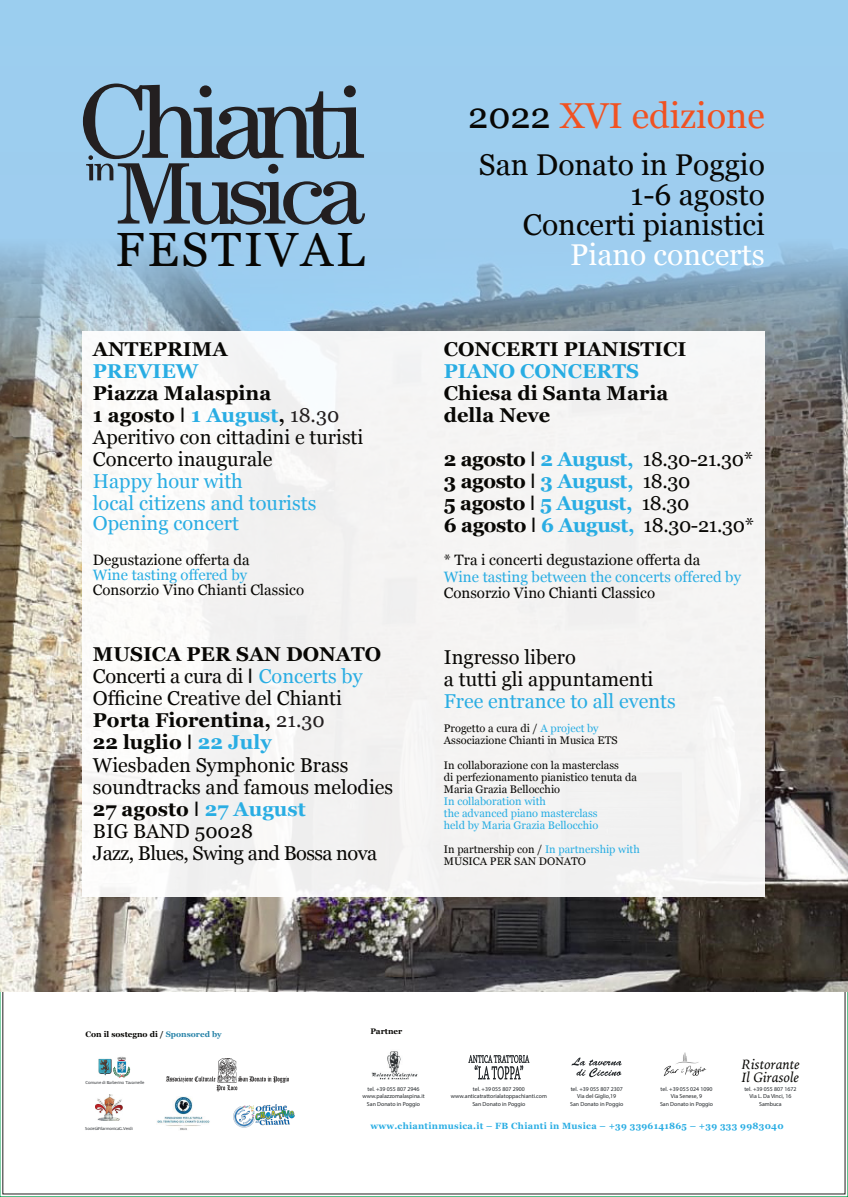
<style>
.page{position:relative;width:848px;height:1197px;background:#fff}
.page>*{position:absolute;margin:0;border:0;box-sizing:border-box;transform-origin:0 0}
.t1{font:48px "Georgia";letter-spacing:.06em;color:#080704}
.t2{font:36px "Georgia";color:#f15222}
.t3{font:30px/30px "Georgia";color:#080704;text-align:right}
.t4{font:30px "Georgia";color:#fff}
.t5{font:20px/22px "Georgia";color:#080704}
.t6{font:20px/22px "Georgia";letter-spacing:-.02em;color:#080704}
.t7{font:20px/22px "Georgia";color:#29ade3}
.t8{font:700 20px/22px "Georgia";color:#080704}
.t9{font:700 20px "Georgia";color:#29ade3}
.t10{font:15px "Georgia";color:#080704}
.t11{font:15px "Georgia";color:#29ade3}
.t12{font:italic 14px/13px "Iowan Old Style";color:#080704}
.t13{font:11px/12px "Georgia";color:#080704}
.t14{font:11px/12px "Georgia";color:#27ade3}
.t15{font:700 9px "Georgia";letter-spacing:.03em;color:#29ade3}
.t16{font:700 8px "Georgia";color:#080704}
.t17{font:5.9px/7px "Myriad Pro";color:#23272a;text-align:center}
.t18{font:4.2px "Lucida Grande";letter-spacing:-.05em;color:#3b3e41}
.s1{font-weight:700}
.s2{font-family:"Arial"}
.s3{font-weight:700;color:#29ade3}
.s4{color:#231f20}
.s5{color:#29ade3}
.s6{color:#080704}
.s7{color:#27ade3}
.s8{color:#2883a8}
</style>
<div class="page">
<img style="left:0;top:403px;width:848px;height:588px">
<img style="left:0;top:0;width:848px;height:403px">
<svg style="left:83px;top:83px;width:282px;height:141px;background:#7798af"></svg>
<div style="left:83px;top:331px;width:682px;height:565px;background:#f5f4f3"></div>
<img style="left:166px;top:1058px;width:123px;height:34px">
<img style="left:96px;top:1094px;width:26px;height:26px">
<img style="left:157px;top:1096px;width:53px;height:34px">
<svg style="left:468px;top:1055px;width:61px;height:24px"></svg>
<img style="left:371px;top:1051px;width:47px;height:28px">
<svg style="left:571px;top:1057px;width:51px;height:20px"></svg>
<img style="left:98px;top:1057px;width:33px;height:21px">
<img style="left:663px;top:1052px;width:44px;height:24px">
<img style="left:233px;top:1104px;width:62px;height:24px">
<h1 class="t1" style="left:116px;top:229px;width:251px">FESTIVAL</h1>
<p class="t8" style="left:93px;top:340px;width:136px">ANTEPRIMA</p>
<p class="t9" style="left:93px;top:363px;width:107px">PREVIEW</p>
<p class="t5" style="left:93px;top:384px;width:272px"><span class="s1">Piazza Malaspina<br>1 agosto</span> <span class="s2">I</span> <span class="s3">1 August</span><span class="s1">,</span> <span class="s4">18.30<br></span>Aperitivo con cittadini e turisti<br>Concerto inaugurale</p>
<p class="t7" style="left:93px;top:472px;width:225px">Happy hour with<br>local citizens and tourists</p>
<p class="t7" style="left:93px;top:514px;width:148px">Opening concert</p>
<p class="t10" style="left:93px;top:554px;width:158px">Degustazione offerta da</p>
<p class="t11" style="left:93px;top:569px;width:156px">Wine tasting offered by</p>
<p class="t10" style="left:93px;top:584px;width:213px">Consorzio Vino Chianti Classico</p>
<p class="t5" style="left:93px;top:645px;width:302px"><span class="s1">MUSICA PER SAN DONATO<br></span>Concerti a cura di <span class="s2">I</span> <span class="s5">Concerts by<br></span>Officine Creative del Chianti<br><span class="s1">Porta Fiorentina,</span> <span class="s4">21.30<br></span><span class="s1">22 luglio</span> <span class="s2">I</span> <span class="s3">22 July<br></span>Wiesbaden Symphonic Brass soundtracks and famous melodies<br><span class="s1">27 agosto</span> <span class="s2">I</span> <span class="s3">27 August<br></span>BIG BAND 50028<br>Jazz, Blues, Swing and Bossa nova</p>
<h2 class="t2" style="left:468px;top:100px;width:298px"><span class="s6">2022</span> XVI edizione</h2>
<h3 class="t3" style="left:479px;top:152px;width:287px">San Donato in Poggio<br>1-6 agosto<br>Concerti pianistici</h3>
<h3 class="t4" style="left:570px;top:242px;width:196px">Piano concerts</h3>
<p class="t8" style="left:444px;top:340px;width:244px">CONCERTI PIANISTICI</p>
<p class="t9" style="left:444px;top:363px;width:197px">PIANO CONCERTS</p>
<p class="t8" style="left:444px;top:384px;width:226px">Chiesa di Santa Maria della Neve</p>
<p class="t6" style="left:444px;top:450px;width:312px"><span class="s1">2 agosto</span> <span class="s2">I</span> <span class="s3">2 August,</span> 18.30-21.30*<br><span class="s1">3 agosto</span> <span class="s2">I</span> <span class="s3">3 August,</span> 18.30<br><span class="s1">5 agosto</span> <span class="s2">I</span> <span class="s3">5 August,</span> 18.30<br><span class="s1">6 agosto</span> <span class="s2">I</span> <span class="s3">6 August,</span> 18.30-21.30*</p>
<p class="t10" style="left:444px;top:554px;width:258px">* Tra i concerti degustazione offerta da</p>
<p class="t11" style="left:444px;top:570px;width:299px">Wine tasting between the concerts offered by</p>
<p class="t10" style="left:444px;top:587px;width:213px">Consorzio Vino Chianti Classico</p>
<p class="t5" style="left:444px;top:648px;width:211px">Ingresso libero<br>a tutti gli appuntamenti</p>
<p class="t7" style="left:444px;top:692px;width:233px">Free entrance to all events</p>
<p class="t13" style="left:444px;top:723px;width:175px">Progetto a cura di / <span class="s5">A project by<br></span>Associazione Chianti in Musica ETS</p>
<p class="t13" style="left:444px;top:759px;width:195px">In collaborazione con la masterclass<br>di perfezionamento pianistico tenuta da<br>Maria Grazia Bellocchio</p>
<p class="t14" style="left:444px;top:795px;width:156px">In collaboration with<br>the advanced piano masterclass held by Maria Grazia Bellocchio</p>
<p class="t13" style="left:444px;top:843px;width:197px">In partnership con / <span class="s7">In partnership with<br></span>MUSICA PER SAN DONATO</p>
<p class="t16" style="left:85px;top:1030px;width:138px">Con il sostegno di / <span class="s8">Sponsored by</span></p>
<p class="t18" style="left:86px;top:1081px;width:60px">Comune di Barberino Tavarnelle</p>
<p class="t16" style="left:370px;top:1028px;width:33px">Partner</p>
<p class="t12" style="left:742px;top:1057px;width:59px">Ristorante<br>Il Girasole</p>
<p class="t18" style="left:85px;top:1126px;width:49px">SocietàFilarmonicaG.Verdi</p>
<p class="t17" style="left:362px;top:1086px;width:64px">tel. +39 055 807 2946 www.palazzomalaspina.it<br>San Donato in Poggio</p>
<p class="t17" style="left:451px;top:1086px;width:98px">tel. +39 055 807 2900 www.anticatrattorialatoppachianti.com<br>San Donato in Poggio</p>
<p class="t17" style="left:570px;top:1086px;width:55px">tel. +39 055 807 2307<br>Via del Giglio,19<br>San Donato in Poggio</p>
<p class="t17" style="left:660px;top:1086px;width:55px">tel. +39 055 024 1090<br>Via Senese, 9<br>San Donato in Poggio</p>
<p class="t17" style="left:744px;top:1086px;width:54px">tel. +39 055 807 1672<br>Via L. Da Vinci, 16<br>Sambuca</p>
<p class="t15" style="left:370px;top:1122px;width:415px">www.chiantinmusica.it – FB Chianti in Musica – +39 3396141865 – +39 333 9983040</p>
</div>
